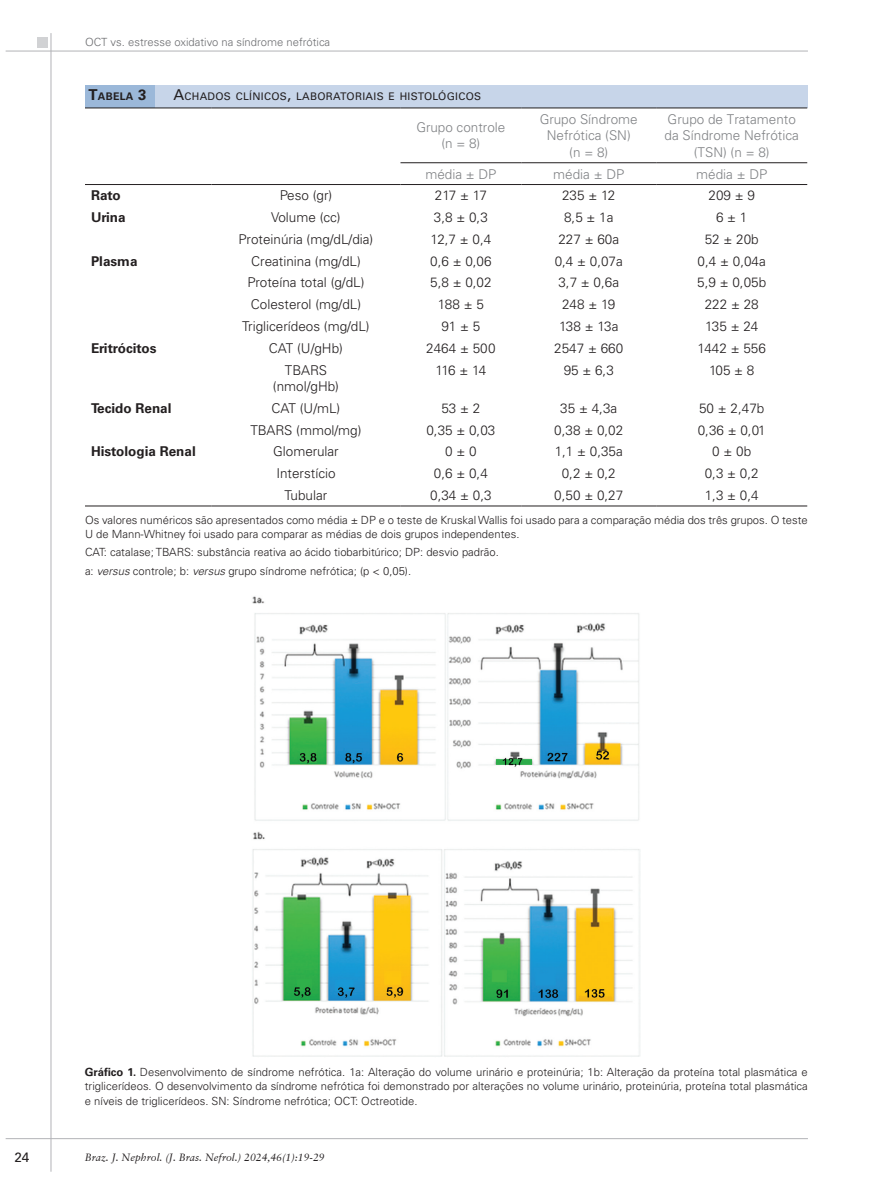
<style>
.page{position:relative;width:893px;height:1191px;background:#fff}
.page>*{position:absolute;margin:0;border:0;box-sizing:border-box;transform-origin:0 0}
.Tabela_o_restante{font:300 13.5px/16.5px "Univers LT Std";color:#231f20;text-align:center}
.Tabela_column_head{font:300 13.5px/16.5px "Univers LT Std";color:#808285;text-align:center}
.Tabela_o_restante-2{font:700 13.5px "Univers LT Std";color:#231f20}
.t1{font:13.5px "Univers LT Std";color:#231f20}
.Legenda{font:300 11.25px/14.2px "Univers LT Std";color:#231f20}
.t2{font:300 11.25px "Univers LT Std";color:#6c6d70}
.t3{font:italic 10.5px "Garamond Retrospective S Si";color:#231f20}
.Tabela_Titulo{font:10.5px "Univers LT Std";letter-spacing:.03em;color:#231f20}
.Tabela_Titulo-2{font:700 10.5px "Univers LT Std";color:#231f20}
.s1{font-size:15px}
.s2{font-weight:400;font-size:15px}
.s3{font-style:italic}
.s4{font-weight:700}
</style>
<div class="page">
<div style="left:37px;top:37px;width:11px;height:11px;background:#d1d2d4"></div>
<hr style="left:6px;top:51px;width:802px;height:1px;background:#b2b3b7">
<hr style="left:51px;top:33px;width:1px;height:1138px;background:#b2b3b7">
<hr style="left:6px;top:1138px;width:802px;height:1px;background:#b2b3b7">
<div style="left:85px;top:85px;width:723px;height:23px;background:#c7d5e9"></div>
<div style="left:85px;top:85px;width:70px;height:23px;background:#9bb8d9"></div>
<hr style="left:400px;top:162px;width:121px;height:1px;background:#231f20">
<hr style="left:521px;top:162px;width:135px;height:1px;background:#231f20">
<hr style="left:656px;top:162px;width:151px;height:1px;background:#231f20">
<hr style="left:85px;top:108px;width:126px;height:1px;background:#231f20">
<hr style="left:211px;top:108px;width:189px;height:1px;background:#231f20">
<hr style="left:400px;top:108px;width:121px;height:1px;background:#231f20">
<hr style="left:521px;top:108px;width:135px;height:1px;background:#231f20">
<hr style="left:656px;top:108px;width:151px;height:1px;background:#231f20">
<hr style="left:85px;top:184px;width:126px;height:1px;background:#231f20">
<hr style="left:211px;top:184px;width:189px;height:1px;background:#231f20">
<hr style="left:400px;top:184px;width:121px;height:1px;background:#231f20">
<hr style="left:521px;top:184px;width:135px;height:1px;background:#231f20">
<hr style="left:656px;top:184px;width:151px;height:1px;background:#231f20">
<hr style="left:85px;top:505px;width:126px;height:1px;background:#231f20">
<hr style="left:211px;top:505px;width:189px;height:1px;background:#231f20">
<hr style="left:400px;top:505px;width:121px;height:1px;background:#231f20">
<hr style="left:521px;top:505px;width:135px;height:1px;background:#231f20">
<hr style="left:656px;top:505px;width:151px;height:1px;background:#231f20">
<img style="left:252px;top:596px;width:388px;height:461px">
<p class="t2" style="left:85px;top:36px;width:247px">OCT vs. estresse oxidativo na síndrome nefrótica</p>
<p class="Tabela_Titulo-2" style="left:88px;top:90px;width:79px"><span class="s1">T</span>ABELA <span class="s1">3</span> <span class="s2">A</span></p>
<p class="Tabela_Titulo" style="left:185px;top:90px;width:298px">CHADOS CLÍNICOS<span class="s1">,</span> LABORATORIAIS E HISTOLÓGICOS</p>
<p class="Tabela_column_head" style="left:416px;top:119px;width:90px">Grupo controle (n = 8)</p>
<p class="Tabela_column_head" style="left:540px;top:111px;width:99px">Grupo Síndrome<br>Nefrótica (SN) (n = 8)</p>
<p class="Tabela_column_head" style="left:665px;top:111px;width:136px">Grupo de Tratamento da Síndrome Nefrótica (TSN) (n = 8)</p>
<p class="Tabela_column_head" style="left:425px;top:165px;width:73px">média ± DP</p>
<p class="Tabela_column_head" style="left:553px;top:165px;width:73px">média ± DP</p>
<p class="Tabela_column_head" style="left:696px;top:165px;width:73px">média ± DP</p>
<p class="Tabela_o_restante-2" style="left:91px;top:188px;width:31px">Rato</p>
<p class="Tabela_o_restante" style="left:280px;top:187px;width:54px">Peso (gr)</p>
<p class="Tabela_o_restante" style="left:435px;top:187px;width:54px">217 ± 17</p>
<p class="Tabela_o_restante" style="left:562px;top:187px;width:55px">235 ± 12</p>
<p class="Tabela_o_restante" style="left:708px;top:187px;width:48px">209 ± 9</p>
<p class="Tabela_o_restante-2" style="left:91px;top:209px;width:36px">Urina</p>
<p class="Tabela_o_restante" style="left:271px;top:209px;width:71px">Volume (cc)</p>
<p class="Tabela_o_restante" style="left:434px;top:209px;width:55px">3,8 ± 0,3</p>
<p class="Tabela_o_restante" style="left:564px;top:209px;width:51px">8,5 ± 1a</p>
<p class="Tabela_o_restante" style="left:716px;top:209px;width:33px">6 ± 1</p>
<p class="Tabela_o_restante" style="left:239px;top:231px;width:136px">Proteinúria (mg/dL/dia)</p>
<p class="Tabela_o_restante" style="left:431px;top:231px;width:62px">12,7 ± 0,4</p>
<p class="Tabela_o_restante" style="left:558px;top:231px;width:62px">227 ± 60a</p>
<p class="Tabela_o_restante" style="left:705px;top:231px;width:55px">52 ± 20b</p>
<p class="Tabela_o_restante-2" style="left:91px;top:253px;width:48px">Plasma</p>
<p class="Tabela_o_restante" style="left:251px;top:253px;width:111px">Creatinina (mg/dL)</p>
<p class="Tabela_o_restante" style="left:430px;top:253px;width:63px">0,6 ± 0,06</p>
<p class="Tabela_o_restante" style="left:555px;top:253px;width:70px">0,4 ± 0,07a</p>
<p class="Tabela_o_restante" style="left:698px;top:253px;width:70px">0,4 ± 0,04a</p>
<p class="Tabela_o_restante" style="left:247px;top:274px;width:119px">Proteína total (g/dL)</p>
<p class="Tabela_o_restante" style="left:430px;top:274px;width:63px">5,8 ± 0,02</p>
<p class="Tabela_o_restante" style="left:558px;top:274px;width:62px">3,7 ± 0,6a</p>
<p class="Tabela_o_restante" style="left:697px;top:274px;width:70px">5,9 ± 0,05b</p>
<p class="Tabela_o_restante" style="left:251px;top:296px;width:112px">Colesterol (mg/dL)</p>
<p class="Tabela_o_restante" style="left:438px;top:296px;width:47px">188 ± 5</p>
<p class="Tabela_o_restante" style="left:562px;top:296px;width:55px">248 ± 19</p>
<p class="Tabela_o_restante" style="left:705px;top:296px;width:55px">222 ± 28</p>
<p class="Tabela_o_restante" style="left:242px;top:318px;width:129px">Triglicerídeos (mg/dL)</p>
<p class="Tabela_o_restante" style="left:441px;top:318px;width:40px">91 ± 5</p>
<p class="Tabela_o_restante" style="left:559px;top:318px;width:61px">138 ± 13a</p>
<p class="Tabela_o_restante" style="left:705px;top:318px;width:55px">135 ± 24</p>
<p class="Tabela_o_restante-2" style="left:91px;top:340px;width:67px">Eritrócitos</p>
<p class="Tabela_o_restante" style="left:269px;top:340px;width:76px">CAT (U/gHb)</p>
<p class="Tabela_o_restante" style="left:426px;top:340px;width:71px">2464 ± 500</p>
<p class="Tabela_o_restante" style="left:554px;top:340px;width:70px">2547 ± 660</p>
<p class="Tabela_o_restante" style="left:698px;top:340px;width:70px">1442 ± 556</p>
<p class="Tabela_o_restante" style="left:273px;top:361px;width:68px">TBARS (nmol/gHb)</p>
<p class="Tabela_o_restante" style="left:435px;top:361px;width:53px">116 ± 14</p>
<p class="Tabela_o_restante" style="left:564px;top:361px;width:52px">95 ± 6,3</p>
<p class="Tabela_o_restante" style="left:709px;top:361px;width:47px">105 ± 8</p>
<p class="Tabela_o_restante-2" style="left:91px;top:400px;width:82px">Tecido Renal</p>
<p class="Tabela_o_restante" style="left:272px;top:400px;width:70px">CAT (U/mL)</p>
<p class="Tabela_o_restante" style="left:441px;top:400px;width:40px">53 ± 2</p>
<p class="Tabela_o_restante" style="left:560px;top:400px;width:58px">35 ± 4,3a</p>
<p class="Tabela_o_restante" style="left:699px;top:400px;width:67px">50 ± 2,47b</p>
<p class="Tabela_o_restante" style="left:250px;top:421px;width:113px">TBARS (mmol/mg)</p>
<p class="Tabela_o_restante" style="left:426px;top:421px;width:70px">0,35 ± 0,03</p>
<p class="Tabela_o_restante" style="left:554px;top:421px;width:70px">0,38 ± 0,02</p>
<p class="Tabela_o_restante" style="left:698px;top:421px;width:69px">0,36 ± 0,01</p>
<p class="Tabela_o_restante-2" style="left:91px;top:444px;width:106px">Histologia Renal</p>
<p class="Tabela_o_restante" style="left:273px;top:443px;width:67px">Glomerular</p>
<p class="Tabela_o_restante" style="left:445px;top:443px;width:33px">0 ± 0</p>
<p class="Tabela_o_restante" style="left:555px;top:443px;width:70px">1,1 ± 0,35a</p>
<p class="Tabela_o_restante" style="left:712px;top:443px;width:40px">0 ± 0b</p>
<p class="Tabela_o_restante" style="left:276px;top:465px;width:61px">Interstício</p>
<p class="Tabela_o_restante" style="left:434px;top:465px;width:55px">0,6 ± 0,4</p>
<p class="Tabela_o_restante" style="left:562px;top:465px;width:55px">0,2 ± 0,2</p>
<p class="Tabela_o_restante" style="left:705px;top:465px;width:55px">0,3 ± 0,2</p>
<p class="Tabela_o_restante" style="left:285px;top:487px;width:44px">Tubular</p>
<p class="Tabela_o_restante" style="left:430px;top:487px;width:63px">0,34 ± 0,3</p>
<p class="Tabela_o_restante" style="left:554px;top:487px;width:70px">0,50 ± 0,27</p>
<p class="Tabela_o_restante" style="left:705px;top:487px;width:55px">1,3 ± 0,4</p>
<p class="Legenda" style="left:85px;top:512px;width:724px">Os valores numéricos são apresentados como média ± DP e o teste de Kruskal Wallis foi usado para a comparação média dos três grupos. O teste<br>U de Mann-Whitney foi usado para comparar as médias de dois grupos independentes.</p>
<p class="Legenda" style="left:85px;top:545px;width:415px">CAT: catalase; TBARS: substância reativa ao ácido tiobarbitúrico; DP: desvio padrão.</p>
<p class="Legenda" style="left:85px;top:564px;width:328px">a: <span class="s3">versus</span> controle; b: <span class="s3">versus</span> grupo síndrome nefrótica; (p &lt; 0,05).</p>
<p class="t1" style="left:14px;top:1149px;width:17px">24</p>
<p class="Legenda" style="left:85px;top:1065px;width:724px;text-align:justify"><span class="s4">Gráfico 1.</span> Desenvolvimento de síndrome nefrótica. 1a: Alteração do volume urinário e proteinúria; 1b: Alteração da proteína total plasmática e triglicerídeos. O desenvolvimento da síndrome nefrótica foi demonstrado por alterações no volume urinário, proteinúria, proteína total plasmática e níveis de triglicerídeos. SN: Síndrome nefrótica; OCT: Octreotide.</p>
<p class="t3" style="left:85px;top:1151px;width:241px">Braz. J. Nephrol. (J. Bras. Nefrol.) 2024,46(1):19-29</p>
</div>
